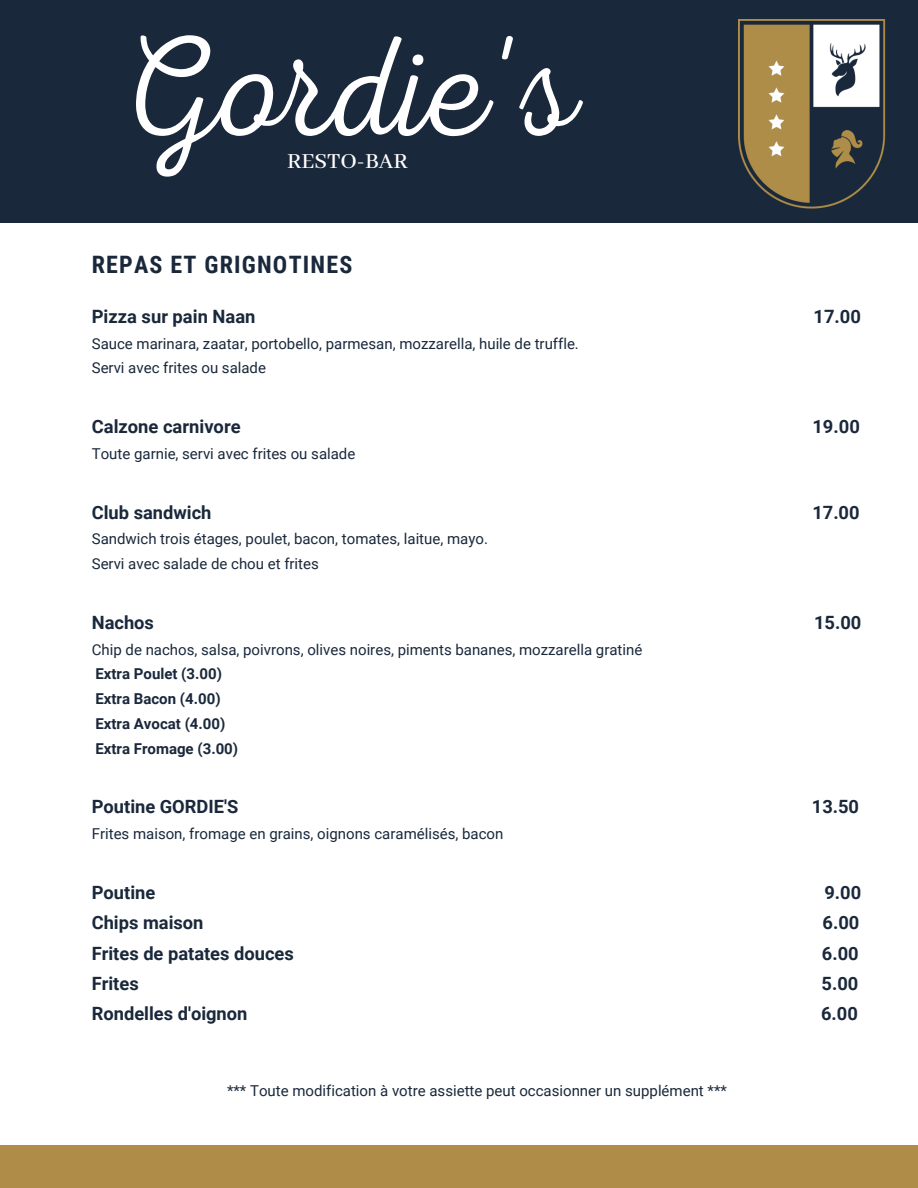
<style>
.page{position:relative;width:918px;height:1188px;background:#fff}
.page>*{position:absolute;margin:0;border:0;box-sizing:border-box;transform-origin:0 0}
.t1{font:142.5px "RTL Adam Script Thin";color:#fff}
.t2{font:700 24px "Roboto Condensed";letter-spacing:.05em;color:#1a283b}
.t3{font:500 24px "Abhaya Libre";color:#fff}
.t4{font:700 18.3px "Roboto";color:#1a283b}
.t5{font:15px/24.8px "Roboto";color:#1a283b}
.t6{font:700 15px/24.8px "Roboto";color:#1a283b}
</style>
<div class="page">
<div style="left:0;top:0;width:918px;height:223px;background:#1a283b"></div>
<div style="left:0;top:1145px;width:918px;height:43px;background:#af8d48"></div>
<img style="left:738px;top:20px;width:148px;height:189px">
<h1 class="t1" style="left:116px;top:6px;width:465px">Gordie's</h1>
<h2 class="t3" style="left:287px;top:148px;width:122px">RESTO-BAR</h2>
<h2 class="t2" style="left:92px;top:250px;width:262px">REPAS ET GRIGNOTINES</h2>
<p class="t4" style="left:92px;top:306px;width:165px">Pizza sur pain Naan</p>
<p class="t4" style="left:814px;top:306px;width:49px">17.00</p>
<p class="t5" style="left:92px;top:331px;width:489px">Sauce marinara, zaatar, portobello, parmesan, mozzarella, huile de truffle.<br>Servi avec frites ou salade</p>
<p class="t4" style="left:92px;top:416px;width:150px">Calzone carnivore</p>
<p class="t4" style="left:812px;top:416px;width:49px">19.00</p>
<p class="t5" style="left:92px;top:441px;width:265px">Toute garnie, servi avec frites ou salade</p>
<p class="t4" style="left:92px;top:502px;width:121px">Club sandwich</p>
<p class="t4" style="left:812px;top:502px;width:49px">17.00</p>
<p class="t5" style="left:92px;top:527px;width:398px">Sandwich trois étages, poulet, bacon, tomates, laitue, mayo.<br>Servi avec salade de chou et frites</p>
<p class="t4" style="left:92px;top:612px;width:64px">Nachos</p>
<p class="t4" style="left:814px;top:612px;width:49px">15.00</p>
<p class="t5" style="left:92px;top:637px;width:552px">Chip de nachos, salsa, poivrons, olives noires, piments bananes, mozzarella gratiné</p>
<p class="t6" style="left:96px;top:662px;width:144px">Extra Poulet (3.00)<br>Extra Bacon (4.00)<br>Extra Avocat (4.00)<br>Extra Fromage (3.00)</p>
<p class="t4" style="left:92px;top:796px;width:148px">Poutine GORDIE'S</p>
<p class="t4" style="left:812px;top:796px;width:49px">13.50</p>
<p class="t5" style="left:92px;top:822px;width:413px">Frites maison, fromage en grains, oignons caramélisés, bacon</p>
<p class="t4" style="left:92px;top:882px;width:65px">Poutine</p>
<p class="t4" style="left:824px;top:882px;width:38px">9.00</p>
<p class="t4" style="left:92px;top:912px;width:113px">Chips maison</p>
<p class="t4" style="left:823px;top:912px;width:38px">6.00</p>
<p class="t4" style="left:92px;top:943px;width:204px">Frites de patates douces</p>
<p class="t4" style="left:822px;top:943px;width:38px">6.00</p>
<p class="t4" style="left:92px;top:973px;width:48px">Frites</p>
<p class="t4" style="left:822px;top:973px;width:38px">5.00</p>
<p class="t4" style="left:92px;top:1003px;width:157px">Rondelles d'oignon</p>
<p class="t4" style="left:821px;top:1003px;width:38px">6.00</p>
<p class="t5" style="left:227px;top:1078px;width:501px">*** Toute modification à votre assiette peut occasionner un supplément ***</p>
</div>
